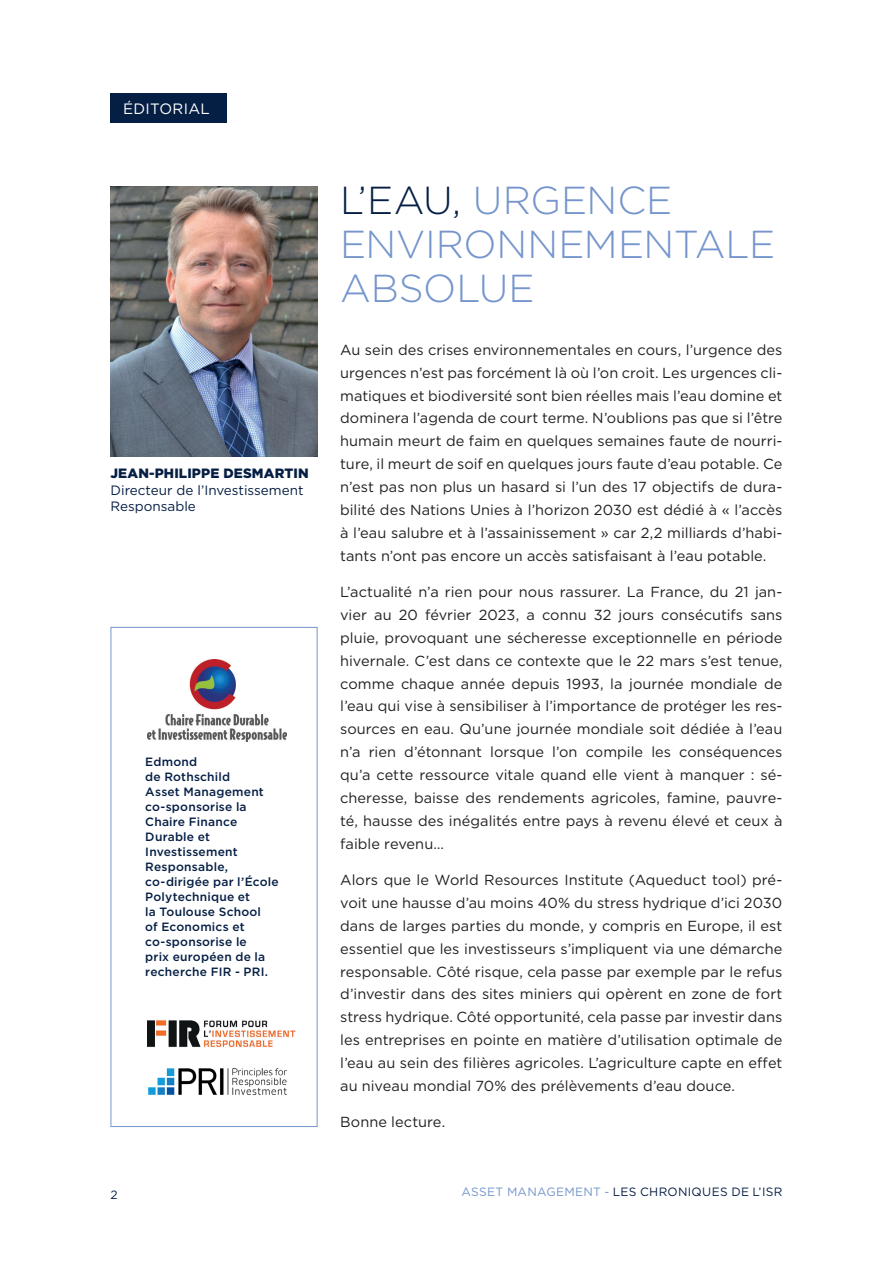
<style>
.page{position:relative;width:893px;height:1263px;background:#fff}
.page>*{position:absolute;margin:0;border:0;box-sizing:border-box;transform-origin:0 0}
.t1{font:300 39px/44px "Gotham";letter-spacing:-.005em;color:#7595cc}
.t2{font:15px "Gotham";letter-spacing:.015em;color:#fff}
.t3{font:14.55px/23px "Gotham";letter-spacing:.005em;color:#231f20;text-align:justify}
.t4{font:13.5px/16.5px "Gotham";color:#051e44}
.t5{font:900 13.5px "Gotham";letter-spacing:.01em;color:#051e44}
.t6{font:500 12px/15px "Gotham";letter-spacing:.015em;color:#051e44}
.t7{font:12px "Gotham";letter-spacing:.025em;color:#051e44}
.s1{color:#051e44}
.s2{color:#7595cc}
</style>
<div class="page">
<div style="left:111px;top:94px;width:116px;height:29px;background:#051e44"></div>
<img style="left:111px;top:186px;width:206px;height:270px">
<img style="left:147px;top:660px;width:139px;height:81px">
<img style="left:148px;top:1068px;width:139px;height:27px">
<img style="left:148px;top:1020px;width:147px;height:28px">
<p class="t2" style="left:123px;top:99px;width:88px">ÉDITORIAL</p>
<p class="t5" style="left:111px;top:464px;width:200px">JEAN-PHILIPPE DESMARTIN</p>
<p class="t4" style="left:111px;top:481px;width:194px">Directeur de l’Investissement<br>Responsable</p>
<p class="t6" style="left:145px;top:754px;width:135px">Edmond<br>de Rothschild<br>Asset Management co-sponsorise la<br>Chaire Finance<br>Durable et<br>Investissement<br>Responsable, co-dirigée par l’École<br>Polytechnique et<br>la Toulouse School<br>of Economics et co-sponsorise le<br>prix européen de la recherche FIR - PRI.</p>
<h1 class="t1" style="left:340px;top:177px;width:437px"><span class="s1">L’EAU,</span> URGENCE<br>ENVIRONNEMENTALE<br>ABSOLUE</h1>
<p class="t3" style="left:340px;top:338px;width:444px">Au sein des crises environnementales en cours, l’urgence des urgences n’est pas forcément là où l’on croit. Les urgences cli&shy;matiques et biodiversité sont bien réelles mais l’eau domine et dominera l’agenda de court terme. N’oublions pas que si l’être humain meurt de faim en quelques semaines faute de nourri&shy;ture, il meurt de soif en quelques jours faute d’eau potable. Ce n’est pas non plus un hasard si l’un des 17 objectifs de dura&shy;bilité des Nations Unies à l’horizon 2030 est dédié à « l’accès à l’eau salubre et à l’assainissement » car 2,2 milliards d’habi&shy;tants n’ont pas encore un accès satisfaisant à l’eau potable.</p>
<p class="t3" style="left:340px;top:580px;width:444px">L’actualité n’a rien pour nous rassurer. La France, du 21 jan&shy;vier au 20 février 2023, a connu 32 jours consécutifs sans pluie, provoquant une sécheresse exceptionnelle en période hivernale. C’est dans ce contexte que le 22 mars s’est tenue, comme chaque année depuis 1993, la journée mondiale de l’eau qui vise à sensibiliser à l’importance de protéger les res&shy;sources en eau. Qu’une journée mondiale soit dédiée à l’eau n’a rien d’étonnant lorsque l’on compile les conséquences qu’a cette ressource vitale quand elle vient à manquer : sé&shy;cheresse, baisse des rendements agricoles, famine, pauvre&shy;té, hausse des inégalités entre pays à revenu élevé et ceux à faible revenu…</p>
<p class="t3" style="left:340px;top:868px;width:444px">Alors que le World Resources Institute (Aqueduct tool) pré&shy;voit une hausse d’au moins 40% du stress hydrique d’ici 2030 dans de larges parties du monde, y compris en Europe, il est essentiel que les investisseurs s’impliquent via une démarche responsable. Côté risque, cela passe par exemple par le refus d’investir dans des sites miniers qui opèrent en zone de fort stress hydrique. Côté opportunité, cela passe par investir dans les entreprises en pointe en matière d’utilisation optimale de l’eau au sein des filières agricoles. L’agriculture capte en effet au niveau mondial 70% des prélèvements d’eau douce.</p>
<p class="t3" style="left:340px;top:1110px;width:107px">Bonne lecture.</p>
<p class="t7" style="left:111px;top:1187px;width:9px">2</p>
<p class="t7" style="left:461px;top:1184px;width:322px"><span class="s2">ASSET MANAGEMENT -</span> LES CHRONIQUES DE L’ISR</p>
</div>
